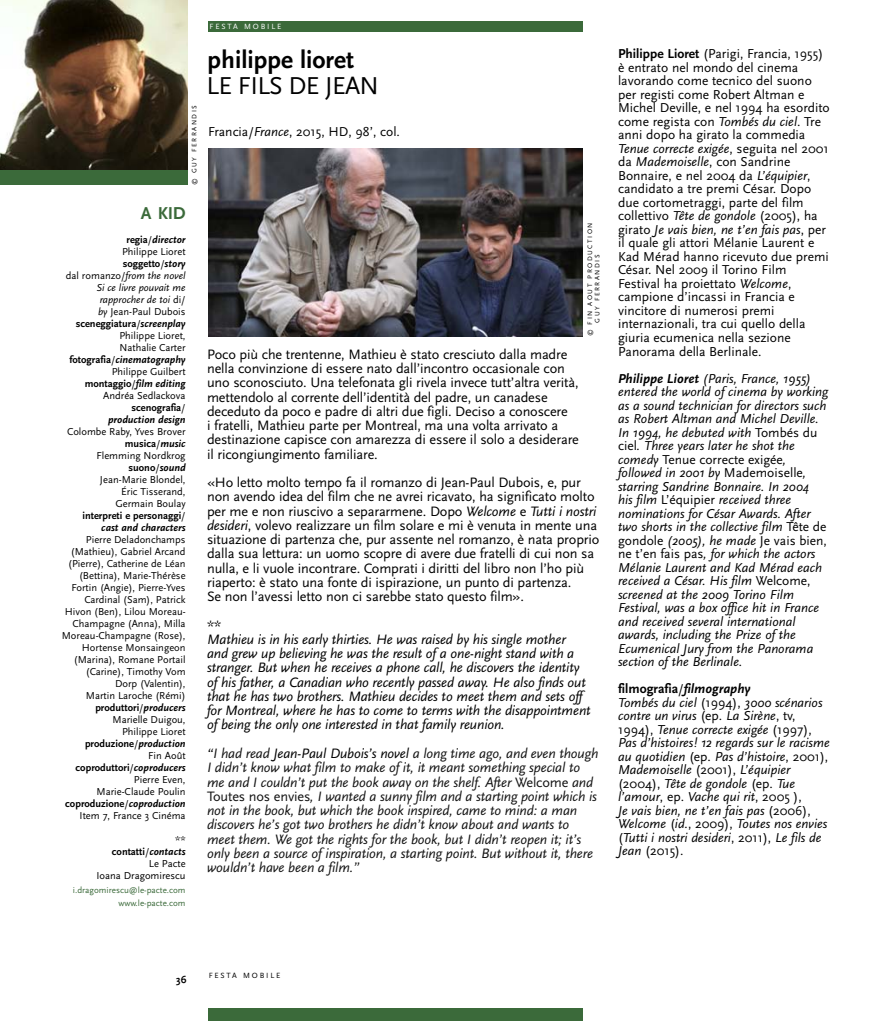
<style>
.page{position:relative;width:893px;height:1021px;background:#fff}
.page>*{position:absolute;margin:0;border:0;box-sizing:border-box;transform-origin:0 0}
.t1{font:700 25.5px "Scala Sans";color:#000}
.t2{font:25.5px "Scala Sans";letter-spacing:-.03em;color:#000}
.t3{font:700 18px "Scala Sans";color:#3b6a3a}
.t4{font:14.25px/14.2px "Scala Sans";letter-spacing:-.01em;color:#000}
.t5{font:italic 14.25px/14.2px "Scala Sans";letter-spacing:-.01em;color:#131313}
.t6{font:italic 14.25px/14.2px "Scala Sans";letter-spacing:-.01em;color:#000}
.t7{font:italic 13.5px/13.5px "Scala Sans";color:#000}
.t8{font:13.5px/13.5px "Scala Sans";color:#000}
.t9{font:10.5px/12px "Scala Sans";color:#000;text-align:right}
.t10{font:700 10.5px "Scala Sans";color:#000}
.t11{font:9px/13.5px "Scala Sans";color:#3b6a3a;text-align:right}
.t12{font:7.8px "Scala Sans";letter-spacing:.23em;color:#000}
.t13{font:7.8px "Scala Sans";letter-spacing:.23em;color:#fff}
.t14{font:6.75px/7.5px "Scala Sans";letter-spacing:.23em;color:#000}
.s1{font-style:italic}
.s2{font-weight:700}
.s3{font-weight:700;font-style:italic}
.s4{color:#000}
.s5{font-style:normal}
.s6{font-weight:700;font-style:normal}
</style>
<div class="page">
<img style="left:208px;top:148px;width:375px;height:189px">
<img style="left:0;top:0;width:187px;height:171px">
<div style="left:0;top:171px;width:187px;height:14px;background:#3b6a3a"></div>
<div style="left:208px;top:21px;width:375px;height:11px;background:#3b6a3a"></div>
<div style="left:208px;top:1008px;width:375px;height:12px;background:#3b6a3a"></div>
<p class="t13" style="left:210px;top:23px;width:73px">FESTA MOBILE</p>
<h1 class="t1" style="left:207px;top:49px;width:148px">philippe lioret</h1>
<p class="t14" style="left:191px;top:185px;width:81px;rotate:-90deg">© GUY FERRANDIS</p>
<h1 class="t2" style="left:207px;top:75px;width:174px">LE FILS DE JEAN</h1>
<p class="t8" style="left:208px;top:126px;width:193px">Francia/<span class="s1">France</span>, 2015, HD, 98’, col.</p>
<h2 class="t3" style="left:141px;top:206px;width:46px">A KID</h2>
<p class="t9" style="left:66px;top:234px;width:121px"><span class="s2">regia</span>/<span class="s3">director<br></span>Philippe Lioret <span class="s2">soggetto</span>/<span class="s3">story<br></span>dal romanzo/<span class="s1">from the novel<br>Si ce livre pouvait me rapprocher de toi</span> di/<br><span class="s1">by</span> Jean-Paul Dubois <span class="s2">sceneggiatura</span>/<span class="s3">screenplay<br></span>Philippe Lioret,<br>Nathalie Carter <span class="s2">fotografia</span>/<span class="s3">cinematography<br></span>Philippe Guilbert <span class="s2">montaggio</span>/<span class="s3">film editing<br></span>Andréa Sedlackova <span class="s2">scenografia</span>/<br><span class="s3">production design</span></p>
<p class="t9" style="left:67px;top:426px;width:120px">Colombe Raby, Yves Brover <span class="s2">musica</span>/<span class="s3">music<br></span>Flemming Nordkrog <span class="s2">suono</span>/<span class="s3">sound<br></span>Jean-Marie Blondel,<br>Éric Tisserand,<br>Germain Boulay<br><span class="s2">interpreti e personaggi</span>/ <span class="s3">cast and characters</span></p>
<p class="t9" style="left:62px;top:534px;width:125px">Pierre Deladonchamps (Mathieu), Gabriel Arcand (Pierre), Catherine de Léan (Bettina), Marie-Thérèse<br>Fortin (Angie), Pierre-Yves<br>Cardinal (Sam), Patrick<br>Hivon (Ben), Lilou Moreau-<br>Champagne (Anna), Milla<br>Moreau-Champagne (Rose),<br>Hortense Monsaingeon (Marina), Romane Portail (Carine), Timothy Vom<br>Dorp (Valentin),<br>Martin Laroche (Rémi) <span class="s2">produttori</span>/<span class="s3">producers<br></span>Marielle Duigou,<br>Philippe Lioret <span class="s2">produzione</span>/<span class="s3">production<br></span>Fin Août <span class="s2">coproduttori</span>/<span class="s3">coproducers<br></span>Pierre Even,<br>Marie-Claude Poulin <span class="s2">coproduzione</span>/<span class="s3">coproduction<br></span>Item 7, France 3 Cinéma</p>
<p class="t9" style="left:96px;top:834px;width:91px">**<br><span class="s2">contatti</span>/<span class="s3">contacts<br></span>Le Pacte<br>Ioana Dragomirescu</p>
<p class="t11" style="left:73px;top:883px;width:114px">i.dragomirescu@le-pacte.com www.le-pacte.com</p>
<p class="t14" style="left:587px;top:323px;width:102px;text-indent:-14px;rotate:-90deg">© FIN AOUT PRODUCTION<br>GUY FERRANDIS</p>
<p class="t4" style="left:207px;top:348px;width:373px">Poco più che trentenne, Mathieu è stato cresciuto dalla madre nella convinzione di essere nato dall’incontro occasionale con uno sconosciuto. Una telefonata gli rivela invece tutt’altra verità, mettendolo al corrente dell’identità del padre, un canadese deceduto da poco e padre di altri due figli. Deciso a conoscere<br>i fratelli, Mathieu parte per Montreal, ma una volta arrivato a destinazione capisce con amarezza di essere il solo a desiderare il ricongiungimento familiare.</p>
<p class="t4" style="left:207px;top:476px;width:394px">«Ho letto molto tempo fa il romanzo di Jean-Paul Dubois, e, pur non avendo idea del film che ne avrei ricavato, ha significato molto per me e non riuscivo a separarmene. Dopo <span class="s1">Welcome</span> e <span class="s1">Tutti i nostri desideri</span>, volevo realizzare un film solare e mi è venuta in mente una situazione di partenza che, pur assente nel romanzo, è nata proprio dalla sua lettura: un uomo scopre di avere due fratelli di cui non sa nulla, e li vuole incontrare. Comprati i diritti del libro non l’ho più riaperto: è stato una fonte di ispirazione, un punto di partenza.<br>Se non l’avessi letto non ci sarebbe stato questo film».</p>
<p class="t4" style="left:207px;top:619px;width:16px">**</p>
<p class="t6" style="left:207px;top:633px;width:385px">Mathieu is in his early thirties. He was raised by his single mother<br>and grew up believing he was the result of a one-night stand with a stranger. But when he receives a phone call, he discovers the identity of his father, a Canadian who recently passed away. He also finds out that he has two brothers. Mathieu decides to meet them and sets off for Montreal, where he has to come to terms with the disappointment of being the only one interested in that family reunion.</p>
<p class="t5" style="left:207px;top:747px;width:393px"><span class="s4">“</span>I had read <span class="s4">Jean-Paul Dubois’s novel</span> a long time ago, and even though I didn’t know what film to make of it, it meant something special to me and I couldn’t put the book away on the shelf. After <span class="s5">Welcome</span> and <span class="s5">Toutes nos envies</span>, I wanted a sunny film and a starting point which is not in the book, but which the book inspired, came to mind: a man discovers he’s got two brothers he didn’t know about and wants to meet them. We got the rights for the book, but I didn’t reopen it; it’s only been a source of inspiration, a starting point. But without it, there wouldn’t have been a film.”</p>
<p class="t8" style="left:618px;top:48px;width:213px"><span class="s2">Philippe Lioret</span> (Parigi, Francia, 1955) è entrato nel mondo del cinema lavorando come tecnico del suono per registi come Robert Altman e Michel Deville, e nel 1994 ha esordito come regista con <span class="s1">Tombés du ciel</span>. Tre anni dopo ha girato la commedia <span class="s1">Tenue correcte exigée</span>, seguita nel 2001 da <span class="s1">Mademoiselle</span>, con Sandrine Bonnaire, e nel 2004 da <span class="s1">L’équipier</span>, candidato a tre premi César. Dopo due cortometraggi, parte del film collettivo <span class="s1">Tête de gondole</span> (2005), ha girato <span class="s1">Je vais bien, ne t’en fais pas</span>, per il quale gli attori Mélanie Laurent e Kad Mérad hanno ricevuto due premi César. Nel 2009 il Torino Film Festival ha proiettato <span class="s1">Welcome</span>, campione d’incassi in Francia e vincitore di numerosi premi internazionali, tra cui quello della giuria ecumenica nella sezione Panorama della Berlinale.</p>
<p class="t7" style="left:618px;top:372px;width:212px"><span class="s2">Philippe Lioret</span> (Paris, France, 1955) entered the world of cinema by working as a sound technician for directors such as Robert Altman and Michel Deville.<br>In 1994, he debuted with <span class="s5">Tombés du ciel</span>. Three years later he shot the comedy <span class="s5">Tenue correcte exigée</span>, followed in 2001 by <span class="s5">Mademoiselle</span>, starring Sandrine Bonnaire. In 2004<br>his film <span class="s5">L’équipier</span> received three nominations for César Awards. After two shorts in the collective film <span class="s5">Tête de gondole</span> (2005), he made <span class="s5">Je vais bien, ne t’en fais pas</span>, for which the actors Mélanie Laurent and Kad Mérad each received a César. His film <span class="s5">Welcome, </span>screened at the 2009 Torino Film Festival, was a box office hit in France and received several international awards, including the Prize of the Ecumenical Jury from the Panorama section of the Berlinale.</p>
<p class="t7" style="left:618px;top:683px;width:213px"><span class="s6">filmografia</span><span class="s5">/</span><span class="s2">filmography<br></span>Tombés du ciel <span class="s5">(1994),</span> 3000 scénarios contre un virus <span class="s5">(ep.</span> La Sirène<span class="s5">, tv, 1994),</span> Tenue correcte exigée <span class="s5">(1997), </span>Pas d’histoires! 12 regards sur le racisme au quotidien <span class="s5">(ep.</span> Pas d’histoire<span class="s5">, 2001), </span>Mademoiselle <span class="s5">(2001),</span> L’équipier <span class="s5">(2004),</span> Tête de gondole <span class="s5">(ep.</span> Tue l’amour<span class="s5">, ep.</span> Vache qui rit<span class="s5">, 2005 ),<br></span>Je vais bien, ne t’en fais pas <span class="s5">(2006), </span>Welcome <span class="s5">(</span>id.<span class="s5">, 2009),</span> Toutes nos envies <span class="s5">(</span>Tutti i nostri desideri<span class="s5">, 2011),</span> Le fils de Jean <span class="s5">(2015).</span></p>
<p class="t10" style="left:176px;top:974px;width:12px">36</p>
<p class="t12" style="left:209px;top:972px;width:73px">FESTA MOBILE</p>
</div>
